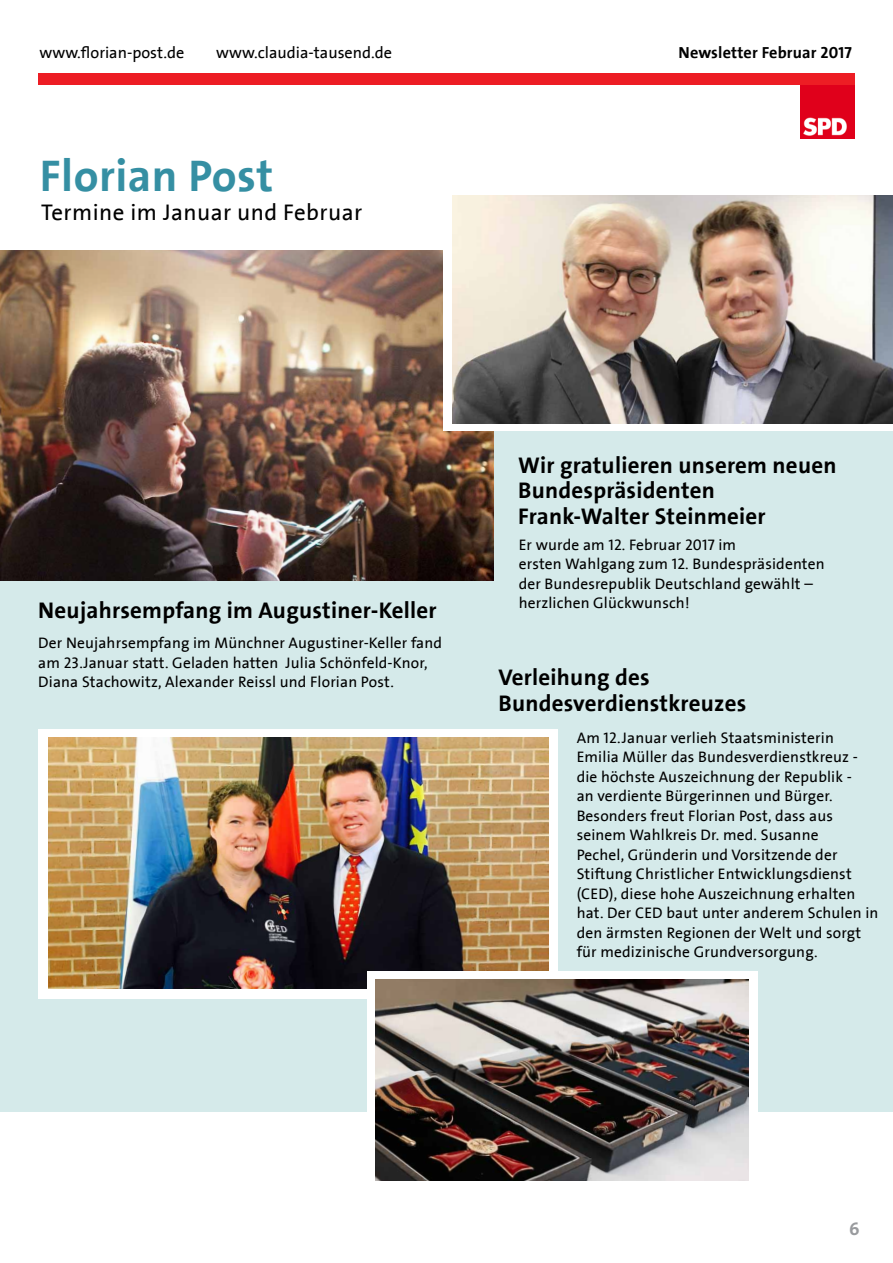
<style>
.page{position:relative;width:893px;height:1263px;background:#fff}
.page>*{position:absolute;margin:0;border:0;box-sizing:border-box;transform-origin:0 0}
.t1{font:700 45px "SPD2002 The Sans";letter-spacing:.01em;color:#358fa3}
.t2{font:700 22.95px/25.5px "SPD2002 The Sans";letter-spacing:.01em;color:#000}
.t3{font:22.95px "SPD2002 The Sans";letter-spacing:.02em;color:#000}
.t4{font:700 18px "The Sans";color:#999b9e}
.t5{font:16.2px "SPD2002 The Sans";color:#000}
.t6{font:700 16.2px "SPD2002 The Sans";letter-spacing:.01em;color:#000}
.t7{font:15.45px/19.5px "SPD2002 The Sans";letter-spacing:.01em;color:#000}
</style>
<div class="page">
<div style="left:0;top:285px;width:893px;height:826px;background:#d5eaea"></div>
<img style="left:801px;top:85px;width:54px;height:54px">
<div style="left:38px;top:73px;width:817px;height:12px;background:#ed1d24"></div>
<img style="left:0;top:251px;width:493px;height:330px">
<div style="left:38px;top:729px;width:520px;height:270px;background:#fff"></div>
<img style="left:48px;top:738px;width:501px;height:251px">
<div style="left:367px;top:971px;width:391px;height:200px;background:#fff"></div>
<div style="left:443px;top:204px;width:450px;height:227px;background:#fff"></div>
<img style="left:453px;top:196px;width:440px;height:227px">
<img style="left:376px;top:979px;width:372px;height:201px">
<p class="t5" style="left:39px;top:44px;width:147px">www.florian-post.de</p>
<p class="t5" style="left:216px;top:44px;width:177px">www.claudia-tausend.de</p>
<h1 class="t1" style="left:40px;top:152px;width:235px">Florian Post</h1>
<h2 class="t3" style="left:41px;top:200px;width:322px">Termine im Januar und Februar</h2>
<p class="t6" style="left:678px;top:44px;width:175px">Newsletter Februar 2017</p>
<h2 class="t2" style="left:38px;top:598px;width:400px">Neujahrsempfang im Augustiner-Keller</h2>
<p class="t7" style="left:38px;top:634px;width:405px">Der Neujahrsempfang im Münchner Augustiner-Keller fand am 23.Januar statt. Geladen hatten Julia Schönfeld-Knor,<br>Diana Stachowitz, Alexander Reissl und Florian Post.</p>
<h2 class="t2" style="left:518px;top:453px;width:320px">Wir gratulieren unserem neuen<br>Bundespräsidenten<br>Frank-Walter Steinmeier</h2>
<p class="t7" style="left:519px;top:535px;width:307px">Er wurde am 12. Februar 2017 im<br>ersten Wahlgang zum 12. Bundespräsidenten der Bundesrepublik Deutschland gewählt – herzlichen Glückwunsch!</p>
<h2 class="t2" style="left:498px;top:666px;width:249px">Verleihung des<br>Bundesverdienstkreuzes</h2>
<p class="t7" style="left:577px;top:728px;width:303px">Am 12.Januar verlieh Staatsministerin Emilia Müller das Bundesverdienstkreuz - die höchste Auszeichnung der Republik -<br>an verdiente Bürgerinnen und Bürger.<br>Besonders freut Florian Post, dass aus seinem Wahlkreis Dr. med. Susanne<br>Pechel, Gründerin und Vorsitzende der Stiftung Christlicher Entwicklungsdienst (CED), diese hohe Auszeichnung erhalten hat. Der CED baut unter anderem Schulen in den ärmsten Regionen der Welt und sorgt für medizinische Grundversorgung.</p>
<p class="t4" style="left:849px;top:1214px;width:12px">6</p>
</div>
